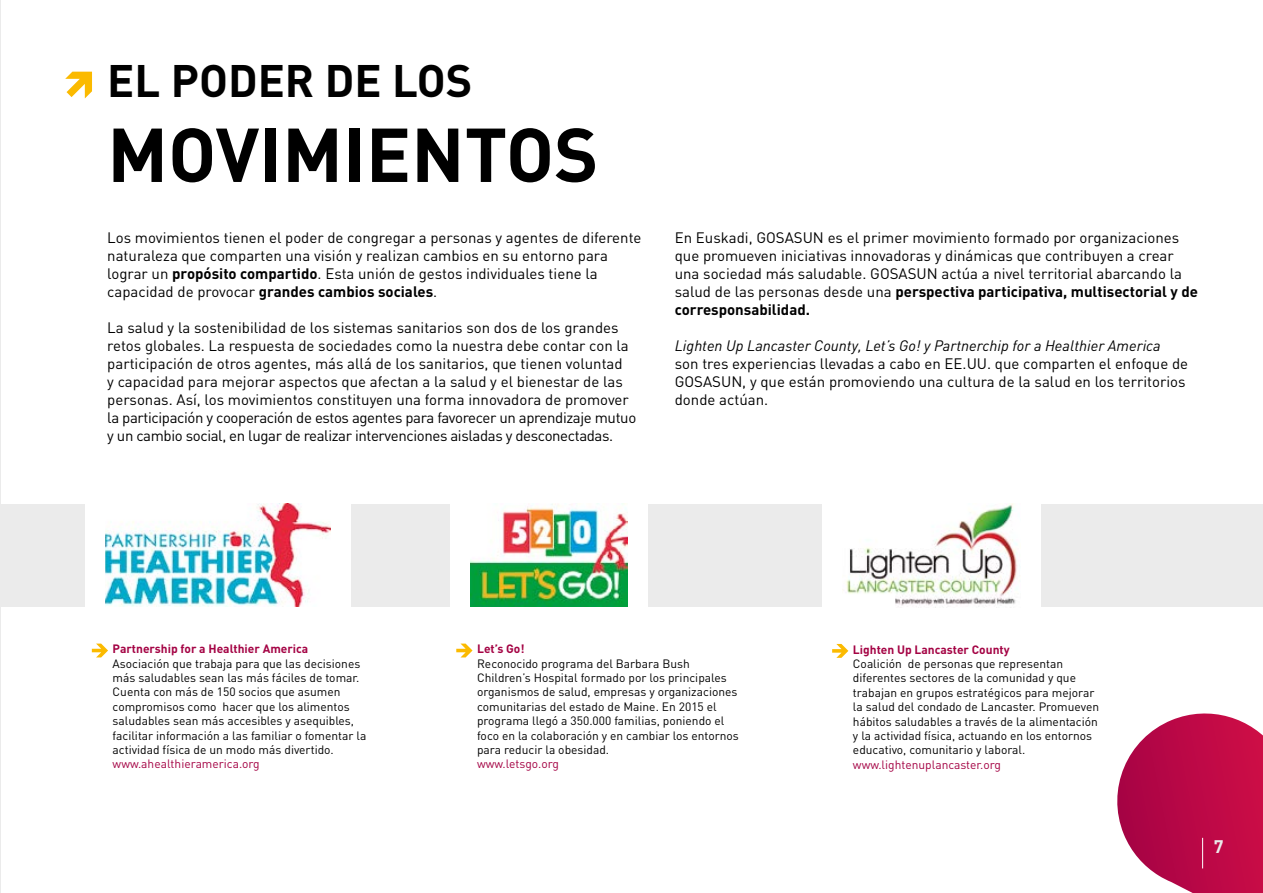
<style>
.page{position:relative;width:1263px;height:893px;background:#fff}
.page>*{position:absolute;margin:0;border:0;box-sizing:border-box;transform-origin:0 0}
.t1{font:700 75px "DIN";color:#000}
.t2{font:700 45px "DIN";color:#000}
.t3{font:700 18px "DIN";color:#ebebeb}
.t4{font:15px/18px "DIN";color:#000}
.t5{font:italic 15px "DIN";color:#000}
.t6{font:12px/14.4px "DIN";color:#000}
.t7{font:12px "DIN";color:#a40344}
.t8{font:700 12px "DIN";color:#a40344}
.s1{font-weight:700}
</style>
<div class="page">
<hr style="left:0;top:0;width:1px;height:893px;background:#ebebeb">
<div style="left:0;top:504px;width:1263px;height:103px;background:#ebebeb"></div>
<svg style="left:1117px;top:713px;width:146px;height:180px"></svg>
<hr style="left:1202px;top:838px;width:1px;height:30px;background:#fff">
<svg style="left:832px;top:644px;width:16px;height:14px"></svg>
<svg style="left:456px;top:644px;width:16px;height:13px"></svg>
<svg style="left:92px;top:644px;width:16px;height:13px"></svg>
<svg style="left:65px;top:72px;width:27px;height:26px"></svg>
<img style="left:470px;top:503px;width:158px;height:104px">
<img style="left:842px;top:504px;width:179px;height:103px">
<img style="left:104px;top:504px;width:227px;height:103px">
<div style="left:85px;top:503px;width:19px;height:104px;background:#fff"></div>
<div style="left:331px;top:503px;width:20px;height:104px;background:#fff"></div>
<div style="left:450px;top:503px;width:20px;height:104px;background:#fff"></div>
<div style="left:628px;top:503px;width:20px;height:104px;background:#fff"></div>
<div style="left:822px;top:503px;width:20px;height:104px;background:#fff"></div>
<div style="left:1021px;top:503px;width:19px;height:104px;background:#fff"></div>
<h2 class="t2" style="left:107px;top:51px;width:367px">EL PODER DE LOS</h2>
<h1 class="t1" style="left:107px;top:106px;width:493px">MOVIMIENTOS</h1>
<p class="t4" style="left:107px;top:229px;width:536px">Los movimientos tienen el poder de congregar a personas y agentes de diferente naturaleza que comparten una visión y realizan cambios en su entorno para lograr un <span class="s1">propósito compartido</span>. Esta unión de gestos individuales tiene la capacidad de provocar <span class="s1">grandes cambios sociales</span>.</p>
<p class="t4" style="left:107px;top:319px;width:530px">La salud y la sostenibilidad de los sistemas sanitarios son dos de los grandes retos globales. La respuesta de sociedades como la nuestra debe contar con la participación de otros agentes, más allá de los sanitarios, que tienen voluntad<br>y capacidad para mejorar aspectos que afectan a la salud y el bienestar de las personas. Así, los movimientos constituyen una forma innovadora de promover la participación y cooperación de estos agentes para favorecer un aprendizaje mutuo y un cambio social, en lugar de realizar intervenciones aisladas y desconectadas.</p>
<p class="t4" style="left:675px;top:229px;width:525px">En Euskadi, GOSASUN es el primer movimiento formado por organizaciones que promueven iniciativas innovadoras y dinámicas que contribuyen a crear una sociedad más saludable. GOSASUN actúa a nivel territorial abarcando la salud de las personas desde una <span class="s1">perspectiva participativa, multisectorial y de corresponsabilidad.</span></p>
<p class="t5" style="left:675px;top:337px;width:487px">Lighten Up Lancaster County, Let’s Go! y Partnerchip for a Healthier America</p>
<p class="t4" style="left:675px;top:355px;width:515px">son tres experiencias llevadas a cabo en EE.UU. que comparten el enfoque de<br>GOSASUN, y que están promoviendo una cultura de la salud en los territorios donde actúan.</p>
<p class="t8" style="left:113px;top:641px;width:197px">Partnership for a Healthier America</p>
<p class="t6" style="left:113px;top:656px;width:255px">Asociación que trabaja para que las decisiones más saludables sean las más fáciles de tomar.<br>Cuenta con más de 150 socios que asumen compromisos como hacer que los alimentos saludables sean más accesibles y asequibles, facilitar información a las familiar o fomentar la actividad física de un modo más divertido.</p>
<p class="t7" style="left:113px;top:757px;width:149px">www.ahealthieramerica.org</p>
<p class="t8" style="left:477px;top:641px;width:49px">Let’s Go!</p>
<p class="t6" style="left:477px;top:656px;width:263px">Reconocido programa del Barbara Bush Children’s Hospital formado por los principales organismos de salud, empresas y organizaciones comunitarias del estado de Maine. En 2015 el programa llegó a 350.000 familias, poniendo el foco en la colaboración y en cambiar los entornos para reducir la obesidad.</p>
<p class="t7" style="left:477px;top:757px;width:83px">www.letsgo.org</p>
<p class="t8" style="left:853px;top:641px;width:158px">Lighten Up Lancaster County</p>
<p class="t6" style="left:853px;top:656px;width:248px">Coalición de personas que representan diferentes sectores de la comunidad y que trabajan en grupos estratégicos para mejorar la salud del condado de Lancaster. Promueven hábitos saludables a través de la alimentación y la actividad física, actuando en los entornos educativo, comunitario y laboral.</p>
<p class="t7" style="left:853px;top:757px;width:149px">www.lightenuplancaster.org</p>
<p class="t3" style="left:1214px;top:834px;width:11px">7</p>
</div>
